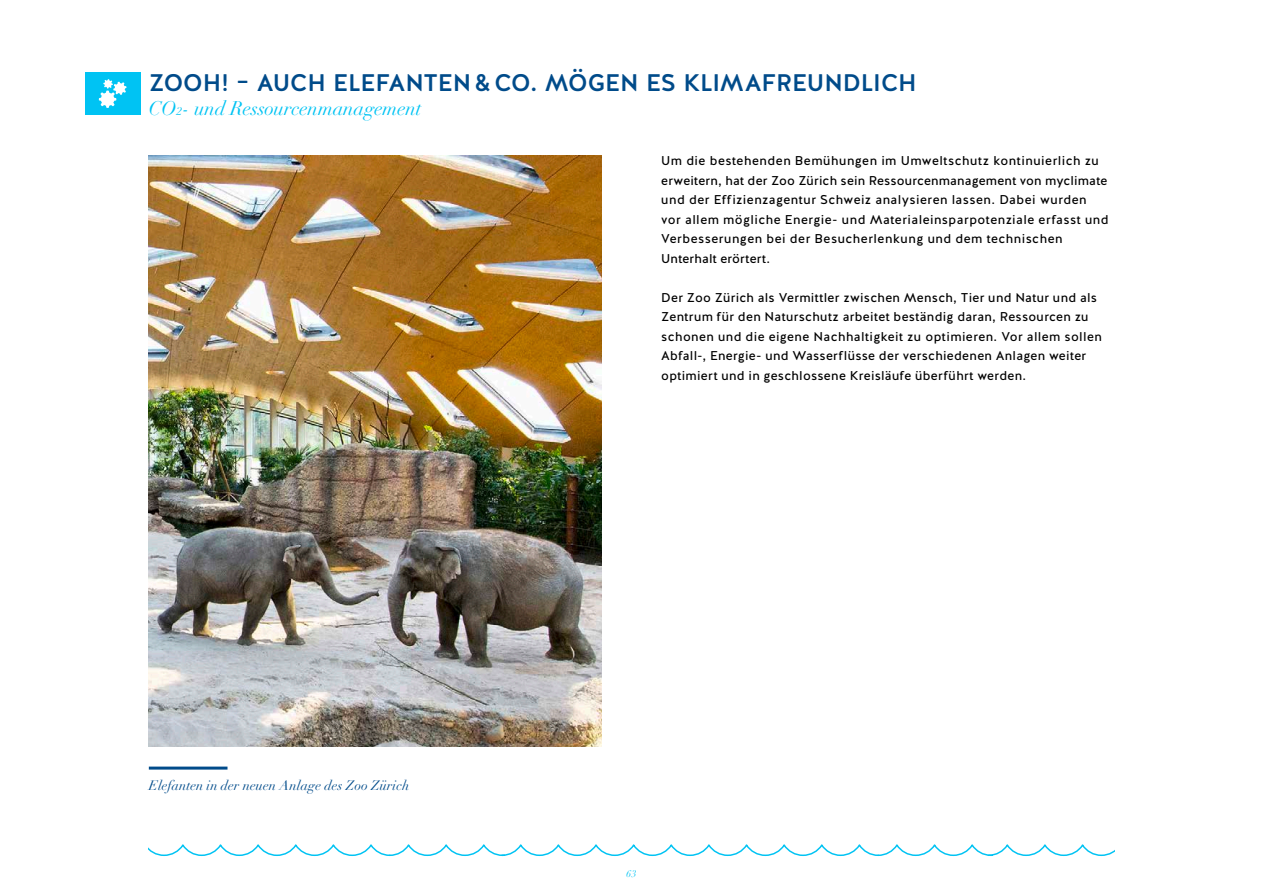
<style>
.page{position:relative;width:1263px;height:893px;background:#fff}
.page>*{position:absolute;margin:0;border:0;box-sizing:border-box;transform-origin:0 0}
.t1{font:500 24px "Halis R";letter-spacing:-.01em;color:#004b8a}
.t2{font:italic 19.5px "Didot LH";letter-spacing:-.005em;color:#00c3f3}
.t3{font:italic 13.5px "Didot LH";letter-spacing:.005em;color:#004b8a}
.t4{font:12.75px/19.5px "Halis R";letter-spacing:.03em;color:#000}
.t5{font:italic 9.75px "Didot LH";color:#00c3f3}
.s1{font-size:11.4px}
</style>
<div class="page">
<svg style="left:149px;top:844px;width:965px;height:13px"></svg>
<div style="left:85px;top:72px;width:55px;height:43px;background:#00c3f3"></div>
<svg style="left:99px;top:79px;width:27px;height:29px"></svg>
<hr style="left:149px;top:767px;width:78px;height:3px;background:#004b8a">
<img style="left:149px;top:155px;width:453px;height:591px">
<h1 class="t1" style="left:149px;top:68px;width:769px">ZOOH! – AUCH ELEFANTEN&amp;CO. MÖGEN ES KLIMAFREUNDLICH</h1>
<h2 class="t2" style="left:149px;top:96px;width:274px">CO<span class="s1">2</span>- und Ressourcenmanagement</h2>
<p class="t3" style="left:149px;top:777px;width:262px">Elefanten in der neuen Anlage des Zoo Zürich</p>
<p class="t4" style="left:661px;top:151px;width:449px">Um die bestehenden Bemühungen im Umweltschutz kontinuierlich zu erweitern, hat der Zoo Zürich sein Ressourcenmanagement von myclimate und der Effizienzagentur Schweiz analysieren lassen. Dabei wurden vor allem mögliche Energie- und Materialeinsparpotenziale erfasst und Verbesserungen bei der Besucherlenkung und dem technischen Unterhalt erörtert.</p>
<p class="t4" style="left:661px;top:288px;width:442px">Der Zoo Zürich als Vermittler zwischen Mensch, Tier und Natur und als Zentrum für den Naturschutz arbeitet beständig daran, Ressourcen zu schonen und die eigene Nachhaltigkeit zu optimieren. Vor allem sollen Abfall-, Energie- und Wasserflüsse der verschiedenen Anlagen weiter optimiert und in geschlossene Kreisläufe überführt werden.</p>
<p class="t5" style="left:627px;top:868px;width:11px">63</p>
</div>
